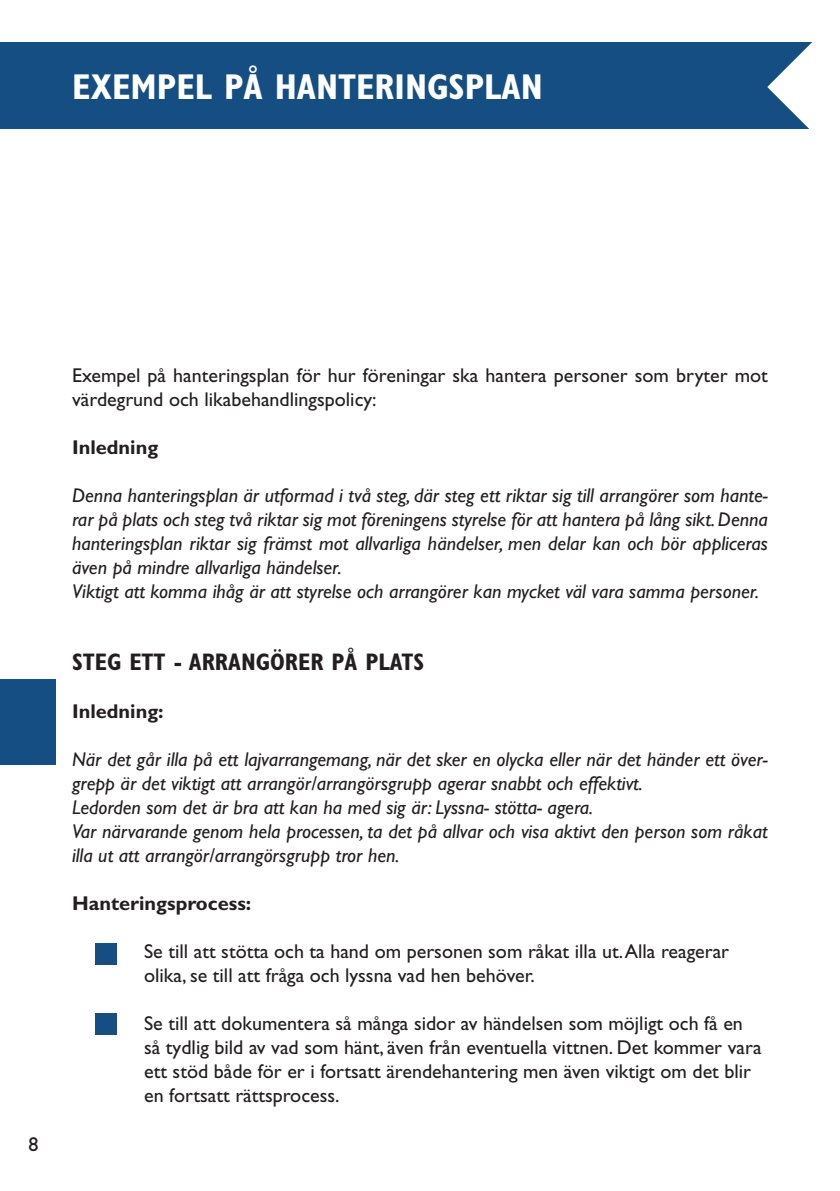
<style>
.page{position:relative;width:840px;height:1191px;background:#fff}
.page>*{position:absolute;margin:0;border:0;box-sizing:border-box;transform-origin:0 0}
.t1{font:700 condensed 36px "Gill Sans";color:#fff}
.t2{font:700 condensed 24px "Gill Sans";color:#231f20}
.t3{font:italic 20px/24px "Gill Sans";color:#231f20}
.t4{font:20px/24px "Gill Sans";color:#231f20}
.t5{font:700 20px "Gill Sans";color:#231f20}
</style>
<div class="page">
<div style="left:0;top:42px;width:839px;height:87px;background:#144e82"></div>
<svg style="left:767px;top:42px;width:72px;height:87px"></svg>
<div style="left:0;top:679px;width:55px;height:85px;background:#144e82"></div>
<div style="left:95px;top:943px;width:21px;height:21px;background:#144e82"></div>
<div style="left:95px;top:1013px;width:21px;height:22px;background:#144e82"></div>
<p class="t1" style="left:72px;top:65px;width:472px">EXEMPEL PÅ HANTERINGSPLAN</p>
<p class="t4" style="left:28px;top:1132px;width:11px">8</p>
<p class="t4" style="left:72px;top:363px;width:697px">Exempel på hanteringsplan för hur föreningar ska hantera personer som bryter mot värdegrund och likabehandlingspolicy:</p>
<p class="t5" style="left:72px;top:435px;width:88px">Inledning</p>
<p class="t3" style="left:72px;top:483px;width:697px;text-align:justify">Denna hanteringsplan är utformad i två steg, där steg ett riktar sig till arrangörer som hante&shy;rar på plats och steg två riktar sig mot föreningens styrelse för att hantera på lång sikt. Denna hanteringsplan riktar sig främst mot allvarliga händelser, men delar kan och bör appliceras även på mindre allvarliga händelser.</p>
<p class="t3" style="left:72px;top:579px;width:688px">Viktigt att komma ihåg är att styrelse och arrangörer kan mycket väl vara samma personer.</p>
<p class="t2" style="left:72px;top:648px;width:353px">STEG ETT - ARRANGÖRER PÅ PLATS</p>
<p class="t5" style="left:72px;top:699px;width:93px">Inledning:</p>
<p class="t3" style="left:72px;top:747px;width:697px">När det går illa på ett lajvarrangemang, när det sker en olycka eller när det händer ett över&shy;grepp är det viktigt att arrangör/arrangörsgrupp agerar snabbt och effektivt.</p>
<p class="t3" style="left:72px;top:795px;width:522px">Ledorden som det är bra att kan ha med sig är: Lyssna- stötta- agera.</p>
<p class="t3" style="left:72px;top:819px;width:696px">Var närvarande genom hela processen, ta det på allvar och visa aktivt den person som råkat illa ut att arrangör/arrangörsgrupp tror hen.</p>
<p class="t5" style="left:72px;top:891px;width:181px">Hanteringsprocess:</p>
<p class="t4" style="left:144px;top:939px;width:586px">Se till att stötta och ta hand om personen som råkat illa ut. Alla reagerar olika, se till att fråga och lyssna vad hen behöver.</p>
<p class="t4" style="left:144px;top:1011px;width:618px">Se till att dokumentera så många sidor av händelsen som möjligt och få en så tydlig bild av vad som hänt, även från eventuella vittnen. Det kommer vara ett stöd både för er i fortsatt ärendehantering men även viktigt om det blir en fortsatt rättsprocess.</p>
</div>
